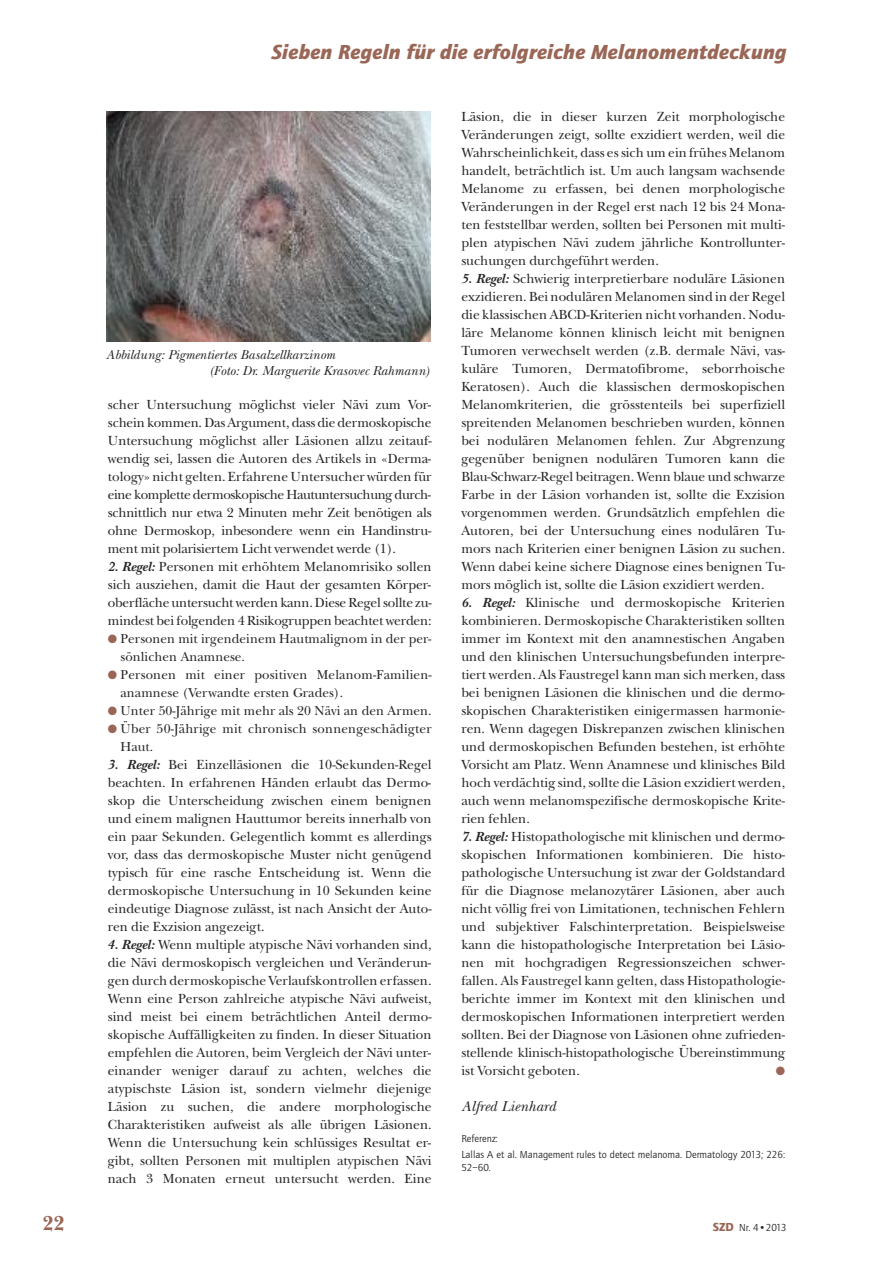
<style>
.page{position:relative;width:893px;height:1263px;background:#fff}
.page>*{position:absolute;margin:0;border:0;box-sizing:border-box;transform-origin:0 0}
.t1{font:italic 900 21px "Quay Sans ITC";letter-spacing:.01em;color:#9a6757}
.t2{font:700 21px "New Baskerville";color:#9a6757}
.t3{font:italic 15px "New Baskerville";letter-spacing:.005em;color:#272627}
.t4{font:13.8px/18px "New Baskerville";color:#272627;text-align:justify}
.t5{font:13.5px/18px "New Baskerville";letter-spacing:.005em;color:#272627}
.t6{font:italic 13.5px/16.5px "New Baskerville";letter-spacing:.005em;color:#272627}
.t7{font:12px "Zapf Dingbats";color:#9a6757}
.t8{font:10.5px/16.5px "Quay Sans ITC";color:#272627}
.s1{font-weight:700;font-style:italic}
.s2{color:#9a6757}
.s3{font-weight:900;font-size:12px;color:#9a6757}
</style>
<div class="page">
<img style="left:106px;top:111px;width:325px;height:230px">
<h1 class="t1" style="left:272px;top:44px;width:516px">Sieben Regeln für die erfolgreiche Melanomentdeckung</h1>
<p class="t6" style="left:210px;top:346px;width:222px;text-indent:-103px">Abbildung: Pigmentiertes Basalzellkarzinom<br>(Foto: Dr. Marguerite Krasovec Rahmann)</p>
<p class="t4" style="left:108px;top:396px;width:325px">scher Untersuchung möglichst vieler Nävi zum Vor&shy;schein kommen. Das Argument, dass die dermoskopische Untersuchung möglichst aller Läsionen allzu zeitauf&shy;wendig sei, lassen die Autoren des Artikels in «Derma&shy;tology» nicht gelten. Erfahrene Untersucher würden für eine komplette dermoskopische Hautuntersuchung durch&shy;schnittlich nur etwa 2 Minuten mehr Zeit benötigen als ohne Dermoskop, inbesondere wenn ein Handinstru&shy;ment mit polarisiertem Licht verwendet werde (1).</p>
<p class="t4" style="left:108px;top:558px;width:325px"><span class="s1">2. Regel:</span> Personen mit erhöhtem Melanomrisiko sollen sich ausziehen, damit die Haut der gesamten Körper&shy;oberfläche untersucht werden kann. Diese Regel sollte zu&shy;mindest bei folgenden 4 Risikogruppen beachtet werden:</p>
<p class="t5" style="left:121px;top:630px;width:312px;text-indent:-13px"><span class="s2">●</span> Personen mit irgendeinem Hautmalignom in der per&shy;sönlichen Anamnese.</p>
<p class="t5" style="left:121px;top:666px;width:313px;text-indent:-13px"><span class="s2">●</span> Personen mit einer positiven Melanom-Familien&shy;anamnese (Verwandte ersten Grades).</p>
<p class="t5" style="left:108px;top:702px;width:325px"><span class="s2">●</span> Unter 50-Jährige mit mehr als 20 Nävi an den Armen.</p>
<p class="t5" style="left:121px;top:720px;width:313px;text-indent:-13px"><span class="s2">●</span> Über 50-Jährige mit chronisch sonnengeschädigter<br>Haut.</p>
<p class="t4" style="left:108px;top:756px;width:325px"><span class="s1">3. Regel:</span> Bei Einzelläsionen die 10-Sekunden-Regel beachten. In erfahrenen Händen erlaubt das Dermo&shy;skop die Unterscheidung zwischen einem benignen und einem malignen Hauttumor bereits innerhalb von ein paar Sekunden. Gelegentlich kommt es allerdings vor, dass das dermoskopische Muster nicht genügend typisch für eine rasche Entscheidung ist. Wenn die dermoskopische Untersuchung in 10 Sekunden keine eindeutige Diagnose zulässt, ist nach Ansicht der Auto&shy;ren die Exzision angezeigt.</p>
<p class="t4" style="left:108px;top:936px;width:325px"><span class="s1">4. Regel:</span> Wenn multiple atypische Nävi vorhanden sind, die Nävi dermoskopisch vergleichen und Veränderun&shy;gen durch dermoskopische Verlaufskontrollen erfassen.<br>Wenn eine Person zahlreiche atypische Nävi aufweist, sind meist bei einem beträchtlichen Anteil dermo&shy;skopische Auffälligkeiten zu finden. In dieser Situation empfehlen die Autoren, beim Vergleich der Nävi unter&shy;einander weniger darauf zu achten, welches die atypischste Läsion ist, sondern vielmehr diejenige Läsion zu suchen, die andere morphologische Charakteristiken aufweist als alle übrigen Läsionen.<br>Wenn die Untersuchung kein schlüssiges Resultat er&shy;gibt, sollten Personen mit multiplen atypischen Nävi nach 3 Monaten erneut untersucht werden. Eine</p>
<p class="t4" style="left:461px;top:108px;width:325px">Läsion, die in dieser kurzen Zeit morphologische Veränderungen zeigt, sollte exzidiert werden, weil die Wahrscheinlichkeit, dass es sich um ein frühes Melanom handelt, beträchtlich ist. Um auch langsam wachsende Melanome zu erfassen, bei denen morphologische Veränderungen in der Regel erst nach 12 bis 24 Mona&shy;ten feststellbar werden, sollten bei Personen mit multi&shy;plen atypischen Nävi zudem jährliche Kontrollunter&shy;suchungen durchgeführt werden.</p>
<p class="t4" style="left:461px;top:270px;width:325px"><span class="s1">5. Regel:</span> Schwierig interpretierbare noduläre Läsionen exzidieren. Bei nodulären Melanomen sind in der Regel die klassischen ABCD-Kriterien nicht vorhanden. Nodu&shy;läre Melanome können klinisch leicht mit benignen Tumoren verwechselt werden (z.B. dermale Nävi, vas&shy;kuläre Tumoren, Dermatofibrome, seborrhoische Keratosen). Auch die klassischen dermoskopischen Melanomkriterien, die grösstenteils bei superfiziell spreitenden Melanomen beschrieben wurden, können bei nodulären Melanomen fehlen. Zur Abgrenzung gegenüber benignen nodulären Tumoren kann die Blau-Schwarz-Regel beitragen. Wenn blaue und schwarze Farbe in der Läsion vorhanden ist, sollte die Exzision vorgenommen werden. Grundsätzlich empfehlen die Autoren, bei der Untersuchung eines nodulären Tu&shy;mors nach Kriterien einer benignen Läsion zu suchen.<br>Wenn dabei keine sichere Diagnose eines benignen Tu&shy;mors möglich ist, sollte die Läsion exzidiert werden.</p>
<p class="t4" style="left:461px;top:594px;width:325px"><span class="s1">6. Regel:</span> Klinische und dermoskopische Kriterien kombinieren. Dermoskopische Charakteristiken sollten immer im Kontext mit den anamnestischen Angaben und den klinischen Untersuchungsbefunden interpre&shy;tiert werden. Als Faustregel kann man sich merken, dass bei benignen Läsionen die klinischen und die dermo&shy;skopischen Charakteristiken einigermassen harmonie&shy;ren. Wenn dagegen Diskrepanzen zwischen klinischen und dermoskopischen Befunden bestehen, ist erhöhte Vorsicht am Platz. Wenn Anamnese und klinisches Bild hoch verdächtig sind, sollte die Läsion exzidiert werden, auch wenn melanomspezifische dermoskopische Krite&shy;rien fehlen.</p>
<p class="t4" style="left:461px;top:828px;width:325px"><span class="s1">7. Regel:</span> Histopathologische mit klinischen und dermo&shy;skopischen Informationen kombinieren. Die histo&shy;pathologische Untersuchung ist zwar der Goldstandard für die Diagnose melanozytärer Läsionen, aber auch nicht völlig frei von Limitationen, technischen Fehlern und subjektiver Falschinterpretation. Beispielsweise kann die histopathologische Interpretation bei Läsio&shy;nen mit hochgradigen Regressionszeichen schwer&shy;fallen. Als Faustregel kann gelten, dass Histopathologie&shy;berichte immer im Kontext mit den klinischen und dermoskopischen Informationen interpretiert werden sollten. Bei der Diagnose von Läsionen ohne zufrieden&shy;stellende klinisch-histopathologische Übereinstimmung ist Vorsicht geboten.</p>
<p class="t7" style="left:776px;top:1064px;width:11px">●</p>
<p class="t3" style="left:461px;top:1097px;width:96px">Alfred Lienhard</p>
<p class="t8" style="left:461px;top:1131px;width:325px">Referenz:<br>Lallas A et al. Management rules to detect melanoma. Dermatology 2013; 226:</p>
<p class="t8" style="left:461px;top:1160px;width:31px">52–60.</p>
<h1 class="t2" style="left:43px;top:1211px;width:23px">22</h1>
<p class="t8" style="left:713px;top:1220px;width:75px"><span class="s3">SZD</span> Nr. 4•2013</p>
</div>
